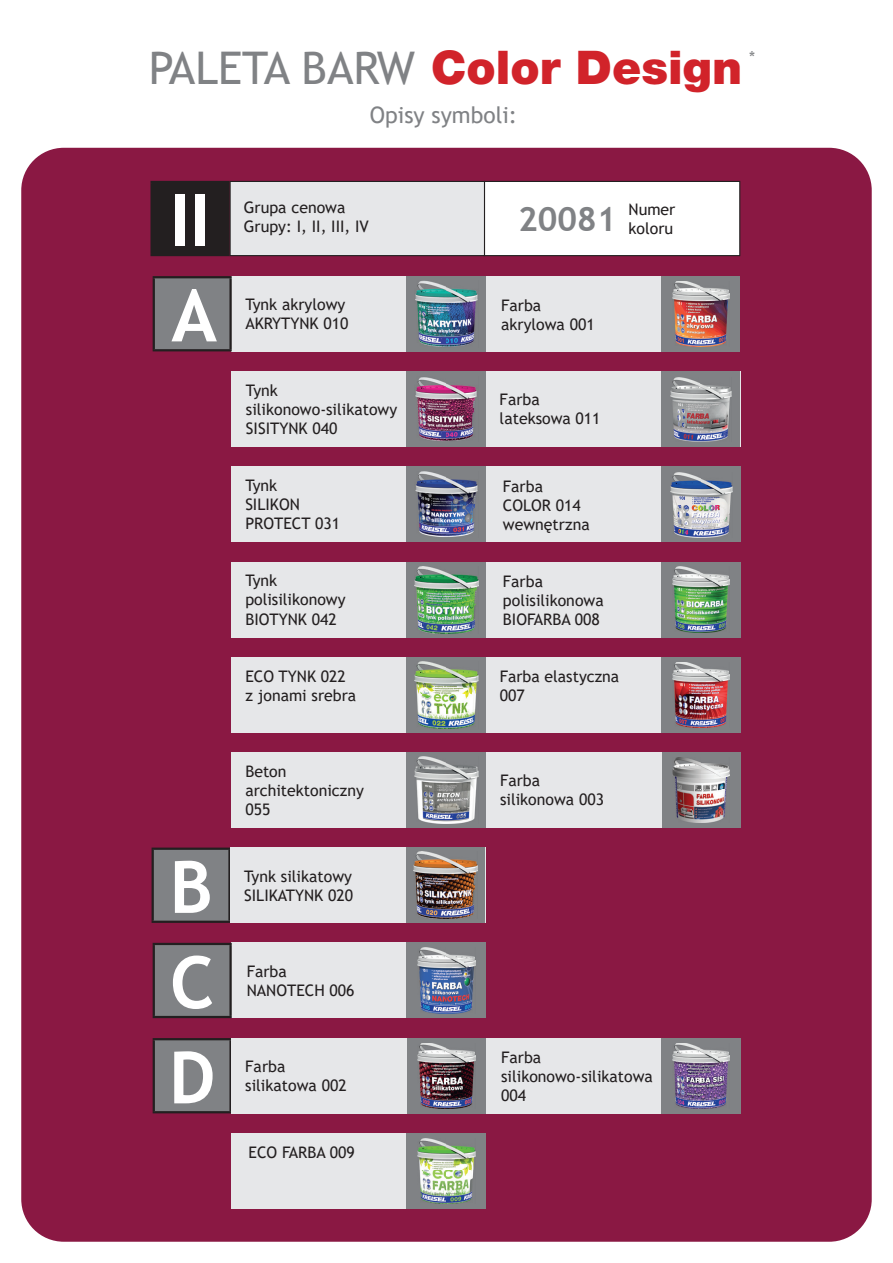
<style>
.page{position:relative;width:893px;height:1263px;background:#fff}
.page>*{position:absolute;margin:0;border:0;box-sizing:border-box;transform-origin:0 0}
.t1{font:700 72.3px "Trebuchet MS";color:#fff}
.t2{font:900 46.5px "Helvetica Neue LTW1 G";color:#d1232a}
.t3{font:700 33.6px "Trebuchet MS";color:#808285}
.t4{font:22.65px "Trebuchet MS";color:#808285}
.t5{font:16.5px "Trebuchet MS";color:#808285}
.t6{font:15.9px/19px "Trebuchet MS";color:#231f20}
.s1{font-family:"Trebuchet MS";font-weight:400;font-size:45px;color:#808285}
</style>
<div class="page">
<div style="left:21px;top:148px;width:851px;height:1094px;background:#8a1843;border-radius:43px"></div>
<div style="left:232px;top:943px;width:254px;height:75px;background:#e6e7e9"></div>
<div style="left:154px;top:1039px;width:77px;height:73px;background:#808285"></div>
<hr style="left:153px;top:1038px;width:79px;height:2px;background:#231f20">
<hr style="left:153px;top:1040px;width:2px;height:71px;background:#231f20">
<hr style="left:153px;top:1111px;width:79px;height:2px;background:#231f20">
<hr style="left:229px;top:1040px;width:3px;height:71px;background:#231f20">
<div style="left:232px;top:1038px;width:508px;height:75px;background:#e6e7e9"></div>
<div style="left:407px;top:1038px;width:79px;height:75px;background:#808285"></div>
<img style="left:418px;top:1043px;width:57px;height:65px">
<div style="left:661px;top:1038px;width:79px;height:75px;background:#808285"></div>
<img style="left:672px;top:1043px;width:57px;height:65px">
<div style="left:232px;top:467px;width:507px;height:75px;background:#e6e7e9"></div>
<div style="left:407px;top:467px;width:79px;height:75px;background:#808285"></div>
<img style="left:415px;top:471px;width:63px;height:66px">
<div style="left:661px;top:467px;width:79px;height:75px;background:#808285"></div>
<img style="left:670px;top:472px;width:62px;height:66px">
<div style="left:232px;top:276px;width:508px;height:75px;background:#e6e7e9"></div>
<div style="left:407px;top:276px;width:79px;height:75px;background:#808285"></div>
<img style="left:415px;top:280px;width:63px;height:67px">
<div style="left:661px;top:276px;width:79px;height:75px;background:#808285"></div>
<img style="left:672px;top:281px;width:57px;height:65px">
<div style="left:154px;top:277px;width:77px;height:73px;background:#808285"></div>
<hr style="left:153px;top:276px;width:79px;height:2px;background:#231f20">
<hr style="left:153px;top:278px;width:2px;height:71px;background:#231f20">
<hr style="left:153px;top:349px;width:79px;height:2px;background:#231f20">
<hr style="left:229px;top:278px;width:3px;height:71px;background:#231f20">
<div style="left:484px;top:371px;width:256px;height:76px;background:#e6e7e9"></div>
<div style="left:661px;top:371px;width:79px;height:76px;background:#808285"></div>
<img style="left:670px;top:377px;width:61px;height:64px">
<div style="left:232px;top:371px;width:246px;height:76px;background:#e6e7e9"></div>
<div style="left:407px;top:371px;width:79px;height:76px;background:#808285"></div>
<img style="left:415px;top:377px;width:62px;height:64px">
<div style="left:484px;top:181px;width:256px;height:75px;background:#fff"></div>
<div style="left:484px;top:181px;width:256px;height:75px;border:1px solid #231f20"></div>
<div style="left:152px;top:182px;width:76px;height:73px;background:#231f20"></div>
<hr style="left:150px;top:181px;width:80px;height:2px;background:#231f20">
<hr style="left:150px;top:183px;width:3px;height:71px;background:#231f20">
<hr style="left:150px;top:254px;width:80px;height:2px;background:#231f20">
<hr style="left:227px;top:183px;width:3px;height:71px;background:#231f20">
<div style="left:230px;top:181px;width:254px;height:75px;background:#e6e7e9"></div>
<div style="left:230px;top:181px;width:255px;height:75px;border:1px solid #231f20"></div>
<div style="left:486px;top:752px;width:255px;height:76px;background:#e6e7e9"></div>
<div style="left:662px;top:752px;width:79px;height:76px;background:#808285"></div>
<img style="left:673px;top:758px;width:57px;height:64px">
<div style="left:407px;top:943px;width:79px;height:75px;background:#808285"></div>
<img style="left:418px;top:948px;width:57px;height:65px">
<div style="left:154px;top:944px;width:77px;height:73px;background:#808285"></div>
<hr style="left:153px;top:943px;width:79px;height:2px;background:#231f20">
<hr style="left:153px;top:945px;width:2px;height:71px;background:#231f20">
<hr style="left:153px;top:1016px;width:79px;height:2px;background:#231f20">
<hr style="left:229px;top:945px;width:3px;height:71px;background:#231f20">
<div style="left:153px;top:849px;width:77px;height:73px;background:#808285"></div>
<hr style="left:152px;top:847px;width:79px;height:3px;background:#231f20">
<hr style="left:152px;top:850px;width:2px;height:71px;background:#231f20">
<hr style="left:152px;top:921px;width:79px;height:2px;background:#231f20">
<hr style="left:228px;top:850px;width:3px;height:71px;background:#231f20">
<div style="left:230px;top:847px;width:256px;height:76px;background:#e6e7e9"></div>
<div style="left:406px;top:847px;width:79px;height:76px;background:#808285"></div>
<img style="left:413px;top:852px;width:64px;height:66px">
<div style="left:232px;top:562px;width:507px;height:75px;background:#e6e7e9"></div>
<div style="left:407px;top:562px;width:79px;height:75px;background:#808285"></div>
<img style="left:414px;top:566px;width:64px;height:67px">
<div style="left:661px;top:562px;width:79px;height:75px;background:#808285"></div>
<img style="left:672px;top:567px;width:57px;height:65px">
<div style="left:486px;top:657px;width:254px;height:75px;background:#e6e7e9"></div>
<div style="left:661px;top:657px;width:79px;height:75px;background:#808285"></div>
<img style="left:672px;top:662px;width:57px;height:65px">
<div style="left:232px;top:657px;width:254px;height:75px;background:#e6e7e9"></div>
<div style="left:407px;top:657px;width:79px;height:75px;background:#808285"></div>
<img style="left:414px;top:661px;width:64px;height:67px">
<div style="left:232px;top:1133px;width:253px;height:75px;background:#e6e7e9"></div>
<div style="left:407px;top:1133px;width:79px;height:75px;background:#808285"></div>
<img style="left:418px;top:1138px;width:57px;height:65px">
<div style="left:232px;top:752px;width:254px;height:76px;background:#e6e7e9"></div>
<div style="left:407px;top:752px;width:79px;height:76px;background:#808285"></div>
<img style="left:414px;top:757px;width:64px;height:67px">
<h2 class="t2" style="left:149px;top:39px;width:595px"><span class="s1">PALETA BARW</span> Color Design</h2>
<p class="t5" style="left:749px;top:47px;width:8px">*</p>
<h1 class="t1" style="left:170px;top:175px;width:42px">II</h1>
<h1 class="t1" style="left:171px;top:271px;width:47px">A</h1>
<h3 class="t4" style="left:370px;top:101px;width:149px">Opisy symboli:</h3>
<p class="t6" style="left:244px;top:197px;width:127px">Grupa cenowa<br>Grupy: I, II, III, IV</p>
<p class="t6" style="left:629px;top:200px;width:48px">Numer koloru</p>
<h3 class="t3" style="left:518px;top:198px;width:100px">20081</h3>
<p class="t6" style="left:245px;top:295px;width:105px">Tynk akrylowy<br>AKRYTYNK 010</p>
<p class="t6" style="left:501px;top:295px;width:42px">Farba</p>
<p class="t6" style="left:501px;top:314px;width:95px">akrylowa 001</p>
<p class="t6" style="left:246px;top:381px;width:153px">Tynk silikonowo-silikatowy<br>SISITYNK 040</p>
<p class="t6" style="left:500px;top:390px;width:102px">Farba lateksowa 011</p>
<p class="t6" style="left:245px;top:476px;width:96px">Tynk<br>SILIKON<br>PROTECT 031</p>
<p class="t6" style="left:503px;top:476px;width:88px">Farba<br>COLOR 014 wewnętrzna</p>
<p class="t6" style="left:245px;top:571px;width:102px">Tynk polisilikonowy<br>BIOTYNK 042</p>
<p class="t6" style="left:503px;top:571px;width:102px">Farba polisilikonowa<br>BIOFARBA 008</p>
<p class="t6" style="left:245px;top:666px;width:112px">ECO TYNK 022 z jonami srebra</p>
<p class="t6" style="left:245px;top:761px;width:120px">Beton architektoniczny<br>055</p>
<p class="t6" style="left:500px;top:666px;width:121px">Farba elastyczna<br>007</p>
<p class="t6" style="left:500px;top:771px;width:105px">Farba silikonowa 003</p>
<h1 class="t1" style="left:170px;top:842px;width:45px">B</h1>
<p class="t6" style="left:244px;top:866px;width:110px">Tynk silikatowy<br>SILIKATYNK 020</p>
<h1 class="t1" style="left:170px;top:937px;width:46px">C</h1>
<p class="t6" style="left:247px;top:961px;width:42px">Farba</p>
<p class="t6" style="left:247px;top:981px;width:109px">NANOTECH 006</p>
<h1 class="t1" style="left:169px;top:1032px;width:48px">D</h1>
<p class="t6" style="left:245px;top:1057px;width:103px">Farba silikatowa 002</p>
<p class="t6" style="left:501px;top:1047px;width:153px">Farba silikonowo-silikatowa<br>004</p>
<p class="t6" style="left:249px;top:1143px;width:108px">ECO FARBA 009</p>
</div>
